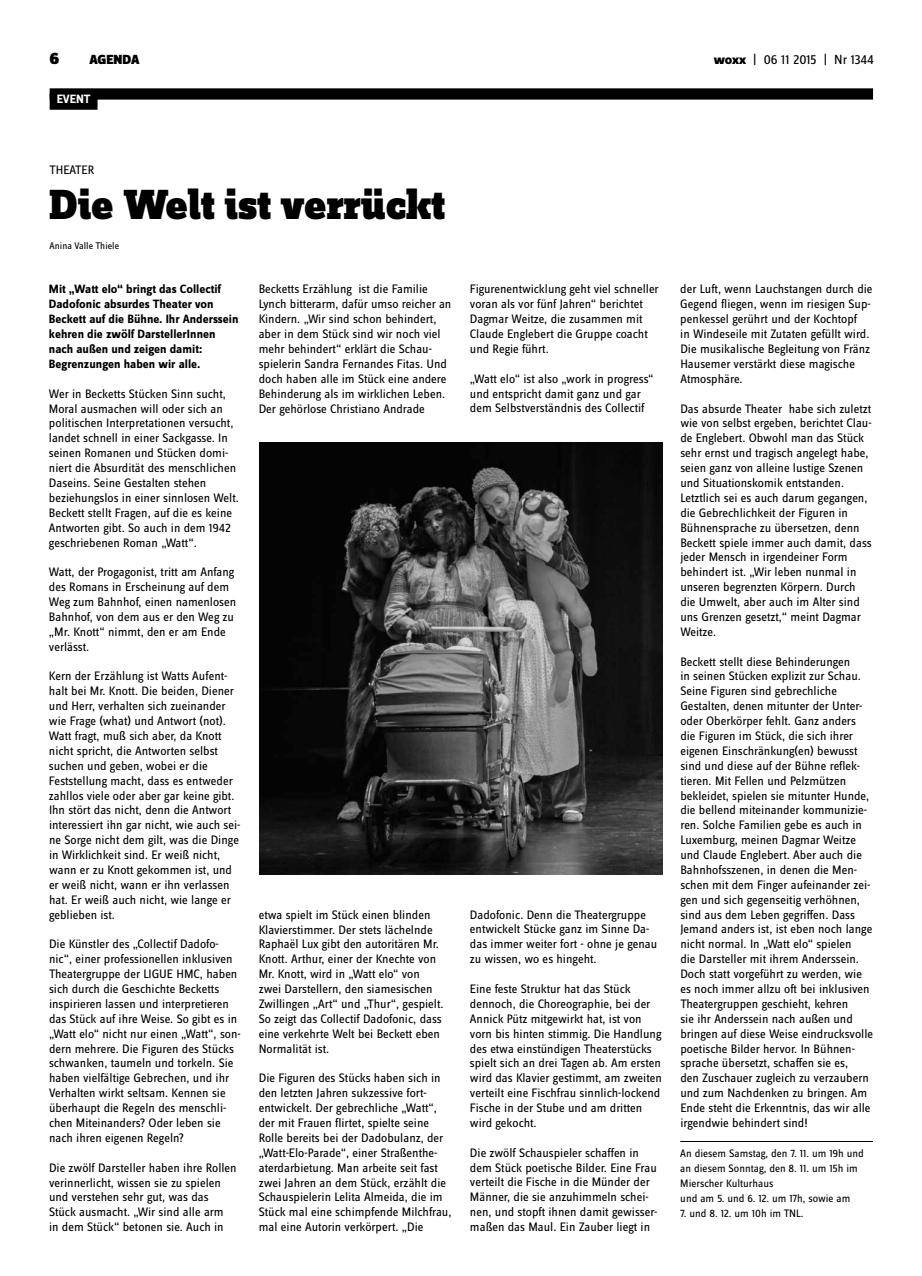
<style>
.page{position:relative;width:922px;height:1276px;background:#fff}
.page>*{position:absolute;margin:0;border:0;box-sizing:border-box;transform-origin:0 0}
.t1{font:900 43.75px "Zine Slab Dis";letter-spacing:-.01em;color:#000}
.t2{font:900 17.5px "Zine Sans Dis";color:#000}
.t3{font:13.75px "Zine Sans Dis";color:#000}
.t4{font:900 13.75px "Zine Sans Dis";color:#000}
.t5{font:12.75px/14.9px "Zine Sans Dis";color:#000}
.t6{font:700 12.5px/14.9px "Zine Sans Dis";color:#000}
.t7{font:700 12.5px "Zine Sans Dis";color:#fff}
.t8{font:11.25px/15px "Zine Sans Dis";color:#000}
.t9{font:10px "Zine Sans Dis";color:#000}
.s1{font-weight:800}
</style>
<div class="page">
<div style="left:50px;top:88px;width:822px;height:12px;background:#000"></div>
<div style="left:50px;top:93px;width:47px;height:17px;background:#000"></div>
<img style="left:259px;top:442px;width:403px;height:432px">
<hr style="left:680px;top:1141px;width:192px;height:1px;background:#000">
<h2 class="t2" style="left:50px;top:49px;width:11px">6</h2>
<p class="t4" style="left:89px;top:53px;width:52px">AGENDA</p>
<p class="t3" style="left:713px;top:53px;width:161px"><span class="s1">woxx</span> | 06 11 2015 | Nr 1344</p>
<p class="t7" style="left:57px;top:92px;width:35px">EVENT</p>
<p class="t5" style="left:50px;top:163px;width:46px">THEATER</p>
<h1 class="t1" style="left:50px;top:181px;width:397px">Die Welt ist verrückt</h1>
<p class="t9" style="left:50px;top:240px;width:71px">Anina Valle Thiele</p>
<p class="t5" style="left:259px;top:282px;width:194px">Becketts Erzählung ist die Familie Lynch bitterarm, dafür umso reicher an Kindern. „Wir sind schon behindert, aber in dem Stück sind wir noch viel mehr behindert“ erklärt die Schau&shy;spielerin Sandra Fernandes Fitas. Und doch haben alle im Stück eine andere Behinderung als im wirklichen Leben.<br>Der gehörlose Christiano Andrade</p>
<p class="t6" style="left:49px;top:283px;width:191px">Mit „Watt elo“ bringt das Collectif<br>Dadofonic absurdes Theater von<br>Beckett auf die Bühne. Ihr Anderssein kehren die zwölf DarstellerInnen nach außen und zeigen damit:<br>Begrenzungen haben wir alle.</p>
<p class="t5" style="left:49px;top:387px;width:191px">Wer in Becketts Stücken Sinn sucht, Moral ausmachen will oder sich an politischen Interpretationen versucht, landet schnell in einer Sackgasse. In seinen Romanen und Stücken domi&shy;niert die Absurdität des menschlichen Daseins. Seine Gestalten stehen beziehungslos in einer sinnlosen Welt.<br>Beckett stellt Fragen, auf die es keine Antworten gibt. So auch in dem 1942 geschriebenen Roman „Watt“.</p>
<p class="t5" style="left:49px;top:565px;width:189px">Watt, der Progagonist, tritt am Anfang des Romans in Erscheinung auf dem<br>Weg zum Bahnhof, einen namenlosen<br>Bahnhof, von dem aus er den Weg zu „Mr. Knott“ nimmt, den er am Ende verlässt.</p>
<p class="t5" style="left:49px;top:669px;width:193px">Kern der Erzählung ist Watts Aufent&shy;halt bei Mr. Knott. Die beiden, Diener und Herr, verhalten sich zueinander wie Frage (what) und Antwort (not).<br>Watt fragt, muß sich aber, da Knott nicht spricht, die Antworten selbst suchen und geben, wobei er die Feststellung macht, dass es entweder zahllos viele oder aber gar keine gibt.<br>Ihn stört das nicht, denn die Antwort interessiert ihn gar nicht, wie auch sei&shy;ne Sorge nicht dem gilt, was die Dinge in Wirklichkeit sind. Er weiß nicht, wann er zu Knott gekommen ist, und er weiß nicht, wann er ihn verlassen hat. Er weiß auch nicht, wie lange er geblieben ist.</p>
<p class="t5" style="left:49px;top:937px;width:193px">Die Künstler des „Collectif Dadofo&shy;nic“, einer professionellen inklusiven Theatergruppe der LIGUE HMC, haben sich durch die Geschichte Becketts inspirieren lassen und interpretieren das Stück auf ihre Weise. So gibt es in „Watt elo“ nicht nur einen „Watt“, son&shy;dern mehrere. Die Figuren des Stücks schwanken, taumeln und torkeln. Sie haben vielfältige Gebrechen, und ihr Verhalten wirkt seltsam. Kennen sie überhaupt die Regeln des menschli&shy;chen Miteinanders? Oder leben sie nach ihren eigenen Regeln?</p>
<p class="t5" style="left:49px;top:1160px;width:189px">Die zwölf Darsteller haben ihre Rollen verinnerlicht, wissen sie zu spielen und verstehen sehr gut, was das Stück ausmacht. „Wir sind alle arm<br>in dem Stück“ betonen sie. Auch in</p>
<p class="t5" style="left:259px;top:908px;width:186px">etwa spielt im Stück einen blinden Klavierstimmer. Der stets lächelnde Raphaël Lux gibt den autoritären Mr.<br>Knott. Arthur, einer der Knechte von Mr. Knott, wird in „Watt elo“ von zwei Darstellern, den siamesischen Zwillingen „Art“ und „Thur“, gespielt.<br>So zeigt das Collectif Dadofonic, dass eine verkehrte Welt bei Beckett eben Normalität ist.</p>
<p class="t5" style="left:259px;top:1071px;width:194px">Die Figuren des Stücks haben sich in den letzten Jahren sukzessive fort&shy;entwickelt. Der gebrechliche „Watt“, der mit Frauen flirtet, spielte seine Rolle bereits bei der Dadobulanz, der „Watt-Elo-Parade“, einer Straßenthe&shy;aterdarbietung. Man arbeite seit fast zwei Jahren an dem Stück, erzählt die Schauspielerin Lelita Almeida, die im Stück mal eine schimpfende Milchfrau, mal eine Autorin verkörpert. „Die</p>
<p class="t5" style="left:470px;top:282px;width:190px">Figurenentwicklung geht viel schneller voran als vor fünf Jahren“ berichtet<br>Dagmar Weitze, die zusammen mit<br>Claude Englebert die Gruppe coacht und Regie führt.</p>
<p class="t5" style="left:470px;top:372px;width:185px">„Watt elo“ ist also „work in progress“ und entspricht damit ganz und gar dem Selbstverständnis des Collectif</p>
<p class="t5" style="left:470px;top:907px;width:189px">Dadofonic. Denn die Theatergruppe entwickelt Stücke ganz im Sinne Da&shy;das immer weiter fort - ohne je genau zu wissen, wo es hingeht.</p>
<p class="t5" style="left:470px;top:982px;width:193px">Eine feste Struktur hat das Stück dennoch, die Choreographie, bei der Annick Pütz mitgewirkt hat, ist von vorn bis hinten stimmig. Die Handlung des etwa einstündigen Theaterstücks spielt sich an drei Tagen ab. Am ersten wird das Klavier gestimmt, am zweiten verteilt eine Fischfrau sinnlich-lockend Fische in der Stube und am dritten wird gekocht.</p>
<p class="t5" style="left:470px;top:1145px;width:189px">Die zwölf Schauspieler schaffen in dem Stück poetische Bilder. Eine Frau verteilt die Fische in die Münder der Männer, die sie anzuhimmeln schei&shy;nen, und stopft ihnen damit gewisser&shy;maßen das Maul. Ein Zauber liegt in</p>
<p class="t5" style="left:680px;top:282px;width:194px">der Luft, wenn Lauchstangen durch die Gegend fliegen, wenn im riesigen Sup&shy;penkessel gerührt und der Kochtopf<br>in Windeseile mit Zutaten gefüllt wird.<br>Die musikalische Begleitung von Fränz Hausemer verstärkt diese magische Atmosphäre.</p>
<p class="t5" style="left:680px;top:402px;width:193px">Das absurde Theater habe sich zuletzt wie von selbst ergeben, berichtet Clau&shy;de Englebert. Obwohl man das Stück sehr ernst und tragisch angelegt habe, seien ganz von alleine lustige Szenen und Situationskomik entstanden.<br>Letztlich sei es auch darum gegangen, die Gebrechlichkeit der Figuren in Bühnensprache zu übersetzen, denn Beckett spiele immer auch damit, dass jeder Mensch in irgendeiner Form behindert ist. „Wir leben nunmal in unseren begrenzten Körpern. Durch die Umwelt, aber auch im Alter sind uns Grenzen gesetzt,“ meint Dagmar Weitze.</p>
<p class="t5" style="left:680px;top:654px;width:194px">Beckett stellt diese Behinderungen<br>in seinen Stücken explizit zur Schau.<br>Seine Figuren sind gebrechliche Gestalten, denen mitunter der Unter&shy;oder Oberkörper fehlt. Ganz anders die Figuren im Stück, die sich ihrer eigenen Einschränkung(en) bewusst sind und diese auf der Bühne reflek&shy;tieren. Mit Fellen und Pelzmützen bekleidet, spielen sie mitunter Hunde, die bellend miteinander kommunizie&shy;ren. Solche Familien gebe es auch in Luxemburg, meinen Dagmar Weitze und Claude Englebert. Aber auch die Bahnhofsszenen, in denen die Men&shy;schen mit dem Finger aufeinander zei&shy;gen und sich gegenseitig verhöhnen, sind aus dem Leben gegriffen. Dass Jemand anders ist, ist eben noch lange nicht normal. In „Watt elo“ spielen<br>die Darsteller mit ihrem Anderssein.<br>Doch statt vorgeführt zu werden, wie es noch immer allzu oft bei inklusiven Theatergruppen geschieht, kehren<br>sie ihr Anderssein nach außen und bringen auf diese Weise eindrucksvolle poetische Bilder hervor. In Bühnen&shy;sprache übersetzt, schaffen sie es,<br>den Zuschauer zugleich zu verzaubern und zum Nachdenken zu bringen. Am Ende steht die Erkenntnis, das wir alle irgendwie behindert sind!</p>
<p class="t8" style="left:680px;top:1146px;width:185px">An diesem Samstag, den 7. 11. um 19h und an diesem Sonntag, den 8. 11. um 15h im<br>Mierscher Kulturhaus<br>und am 5. und 6. 12. um 17h, sowie am</p>
<p class="t8" style="left:680px;top:1206px;width:125px">7. und 8. 12. um 10h im TNL.</p>
</div>
